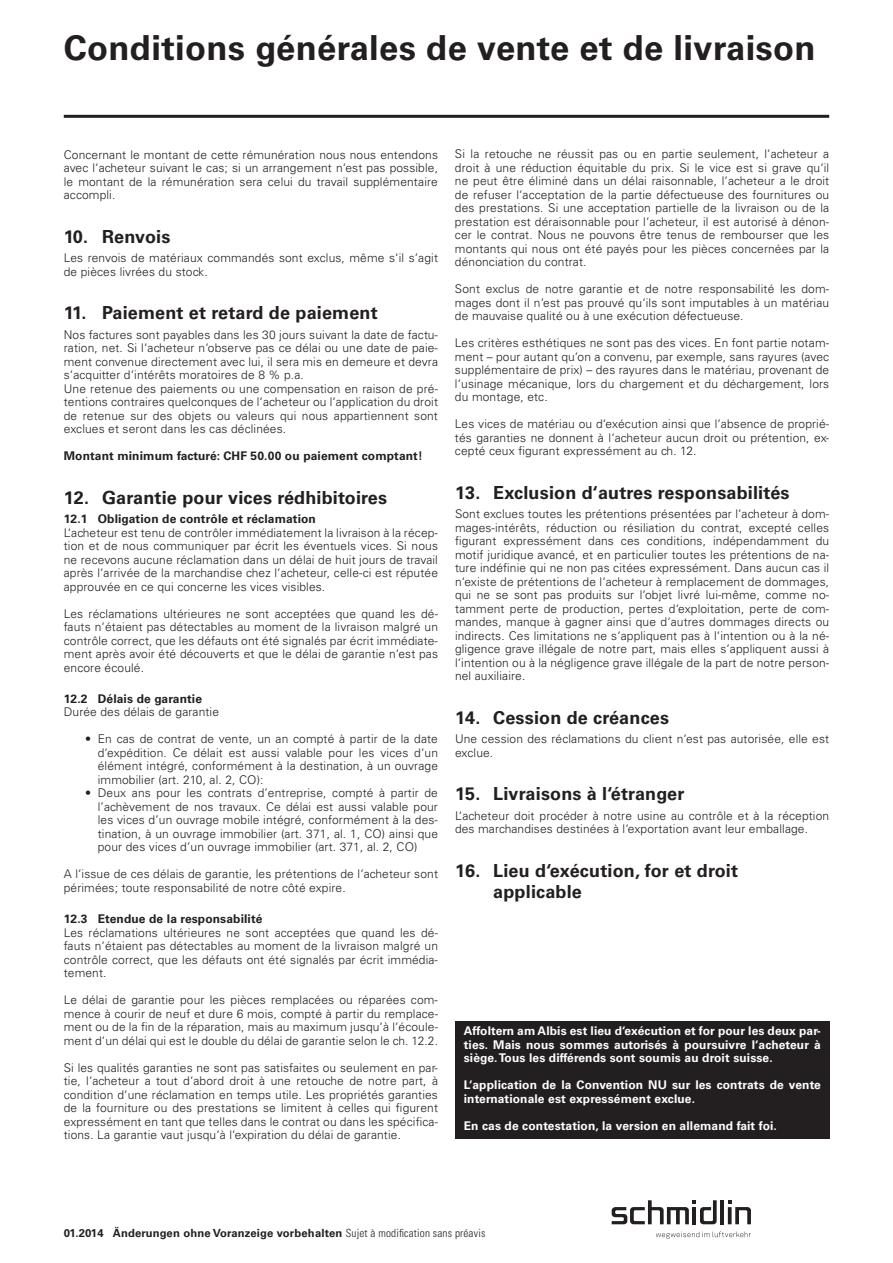
<style>
.page{position:relative;width:893px;height:1263px;background:#fff}
.page>*{position:absolute;margin:0;border:0;box-sizing:border-box;transform-origin:0 0}
.t1{font:700 34.5px "Univers CE";letter-spacing:.01em;color:#231f20}
.t2{font:700 18px/21px "Univers CE";letter-spacing:.01em;color:#231f20}
.t3{font:300 12px/13.5px "Univers";letter-spacing:.01em;color:#231f20;text-align:justify}
.t4{font:700 12px/13.5px "Univers CE";letter-spacing:.01em;color:#fff;text-align:justify}
.t5{font:700 12px "Univers";letter-spacing:.01em;color:#231f20}
.t6{font:700 12px "Univers CE";letter-spacing:.01em;color:#231f20}
.t7{font:700 11.25px "Univers CE";letter-spacing:.015em;color:#231f20}
.s1{font-family:"Univers";font-weight:300;font-stretch:condensed}
</style>
<div class="page">
<svg style="left:728px;top:1200px;width:23px;height:24px"></svg>
<hr style="left:720px;top:1200px;width:4px;height:24px;background:#231f20">
<svg style="left:612px;top:1200px;width:105px;height:24px"></svg>
<svg style="left:656px;top:1231px;width:95px;height:8px"></svg>
<hr style="left:64px;top:115px;width:765px;height:3px;background:#231f20">
<div style="left:455px;top:1021px;width:374px;height:117px;background:#231f20"></div>
<h1 class="t1" style="left:64px;top:28px;width:753px">Conditions générales de vente et de livraison</h1>
<p class="t3" style="left:64px;top:148px;width:376px">Concernant le montant de cette rémunération nous nous entendons avec l‘acheteur suivant le cas; si un arrangement n‘est pas possible, le montant de la rémunération sera celui du travail supplémentaire accompli.</p>
<h2 class="t2" style="left:64px;top:227px;width:108px">10. Renvois</h2>
<p class="t3" style="left:64px;top:251px;width:376px">Les renvois de matériaux commandés sont exclus, même s‘il s‘agit de pièces livrées du stock.</p>
<h2 class="t2" style="left:64px;top:303px;width:315px">11. Paiement et retard de paiement</h2>
<p class="t3" style="left:64px;top:328px;width:376px;text-align:left">Nos factures sont payables dans les 30 jours suivant la date de factu&shy;ration, net. Si l‘acheteur n‘observe pas ce délai ou une date de paie&shy;ment convenue directement avec lui, il sera mis en demeure et devra s‘acquitter d‘intérêts moratoires de 8 % p.a.<br>Une retenue des paiements ou une compensation en raison de pré&shy;tentions contraires quelconques de l‘acheteur ou l‘application du droit de retenue sur des objets ou valeurs qui nous appartiennent sont exclues et seront dans les cas déclinées.</p>
<p class="t6" style="left:64px;top:449px;width:360px">Montant minimum facturé: CHF 50.00 ou paiement comptant!</p>
<h2 class="t2" style="left:64px;top:488px;width:325px">12. Garantie pour vices rédhibitoires</h2>
<p class="t5" style="left:64px;top:512px;width:254px">12.1 Obligation de contrôle et réclamation</p>
<p class="t3" style="left:64px;top:526px;width:376px">L‘acheteur est tenu de contrôler immédiatement la livraison à la récep&shy;tion et de nous communiquer par écrit les éventuels vices. Si nous ne recevons aucune réclamation dans un délai de huit jours de travail après l‘arrivée de la marchandise chez l‘acheteur, celle-ci est réputée approuvée en ce qui concerne les vices visibles.</p>
<p class="t3" style="left:64px;top:607px;width:376px">Les réclamations ultérieures ne sont acceptées que quand les dé&shy;fauts n‘étaient pas détectables au moment de la livraison malgré un contrôle correct, que les défauts ont été signalés par écrit immédiate&shy;ment après avoir été découverts et que le délai de garantie n‘est pas encore écoulé.</p>
<p class="t5" style="left:64px;top:692px;width:140px">12.2 Délais de garantie</p>
<p class="t3" style="left:64px;top:705px;width:157px">Durée des délais de garantie</p>
<p class="t3" style="left:98px;top:732px;width:342px;text-indent:-13px">• En cas de contrat de vente, un an compté à partir de la date d‘expédition. Ce délait est aussi valable pour les vices d‘un élément intégré, conformément à la destination, à un ouvrage immobilier (art. 210, al. 2, CO):</p>
<p class="t3" style="left:98px;top:786px;width:342px;text-indent:-13px">• Deux ans pour les contrats d’entreprise, compté à partir de l’achèvement de nos travaux. Ce délai est aussi valable pour les vices d’un ouvrage mobile intégré, conformément à la des&shy;tination, à un ouvrage immobilier (art. 371, al. 1, CO) ainsi que pour des vices d’un ouvrage immobilier (art. 371, al. 2, CO)</p>
<p class="t3" style="left:64px;top:867px;width:376px">A l‘issue de ces délais de garantie, les prétentions de l‘acheteur sont périmées; toute responsabilité de notre côté expire.</p>
<p class="t5" style="left:64px;top:912px;width:200px">12.3 Etendue de la responsabilité</p>
<p class="t3" style="left:64px;top:926px;width:376px">Les réclamations ultérieures ne sont acceptées que quand les dé&shy;fauts n‘étaient pas détectables au moment de la livraison malgré un contrôle correct, que les défauts ont été signalés par écrit immédia&shy;tement.</p>
<p class="t3" style="left:64px;top:993px;width:376px">Le délai de garantie pour les pièces remplacées ou réparées com&shy;mence à courir de neuf et dure 6 mois, compté à partir du remplace&shy;ment ou de la fin de la réparation, mais au maximum jusqu‘à l‘écoule&shy;ment d‘un délai qui est le double du délai de garantie selon le ch. 12.2.</p>
<p class="t3" style="left:64px;top:1061px;width:376px">Si les qualités garanties ne sont pas satisfaites ou seulement en par&shy;tie, l‘acheteur a tout d‘abord droit à une retouche de notre part, à condition d‘une réclamation en temps utile. Les propriétés garanties de la fourniture ou des prestations se limitent à celles qui figurent expressément en tant que telles dans le contrat ou dans les spécifica&shy;tions. La garantie vaut jusqu‘à l‘expiration du délai de garantie.</p>
<p class="t3" style="left:455px;top:147px;width:376px">Si la retouche ne réussit pas ou en partie seulement, l‘acheteur a droit à une réduction équitable du prix. Si le vice est si grave qu‘il ne peut être éliminé dans un délai raisonnable, l‘acheteur a le droit de refuser l‘acceptation de la partie défectueuse des fournitures ou des prestations. Si une acceptation partielle de la livraison ou de la prestation est déraisonnable pour l‘acheteur, il est autorisé à dénon&shy;cer le contrat. Nous ne pouvons être tenus de rembourser que les montants qui nous ont été payés pour les pièces concernées par la dénonciation du contrat.</p>
<p class="t3" style="left:455px;top:282px;width:376px">Sont exclus de notre garantie et de notre responsabilité les dom&shy;mages dont il n‘est pas prouvé qu‘ils sont imputables à un matériau de mauvaise qualité ou à une exécution défectueuse.</p>
<p class="t3" style="left:455px;top:336px;width:376px">Les critères esthétiques ne sont pas des vices. En font partie notam&shy;ment – pour autant qu‘on a convenu, par exemple, sans rayures (avec supplémentaire de prix) – des rayures dans le matériau, provenant de l‘usinage mécanique, lors du chargement et du déchargement, lors du montage, etc.</p>
<p class="t3" style="left:455px;top:417px;width:376px">Les vices de matériau ou d‘exécution ainsi que l‘absence de proprié&shy;tés garanties ne donnent à l‘acheteur aucun droit ou prétention, ex&shy;cepté ceux figurant expressément au ch. 12.</p>
<h2 class="t2" style="left:455px;top:483px;width:336px">13. Exclusion d‘autres responsabilités</h2>
<p class="t3" style="left:455px;top:507px;width:376px">Sont exclues toutes les prétentions présentées par l‘acheteur à dom&shy;mages-intérêts, réduction ou résiliation du contrat, excepté celles figurant expressément dans ces conditions, indépendamment du motif juridique avancé, et en particulier toutes les prétentions de na&shy;ture indéfinie qui ne non pas citées expressément. Dans aucun cas il n‘existe de prétentions de l‘acheteur à remplacement de dommages, qui ne se sont pas produits sur l‘objet livré lui-même, comme no&shy;tamment perte de production, pertes d‘exploitation, perte de com&shy;mandes, manque à gagner ainsi que d‘autres dommages directs ou indirects. Ces limitations ne s‘appliquent pas à l‘intention ou à la né&shy;gligence grave illégale de notre part, mais elles s‘appliquent aussi à l‘intention ou à la négligence grave illégale de la part de notre person&shy;nel auxiliaire.</p>
<h2 class="t2" style="left:455px;top:708px;width:216px">14. Cession de créances</h2>
<p class="t3" style="left:455px;top:732px;width:376px">Une cession des réclamations du client n‘est pas autorisée, elle est exclue.</p>
<h2 class="t2" style="left:455px;top:784px;width:231px">15. Livraisons à l‘étranger</h2>
<p class="t3" style="left:455px;top:808px;width:376px">L‘acheteur doit procéder à notre usine au contrôle et à la réception des marchandises destinées à l‘exportation avant leur emballage.</p>
<h2 class="t2" style="left:493px;top:860px;width:246px;text-indent:-38px">16. Lieu d‘exécution, for et droit applicable</h2>
<p class="t4" style="left:464px;top:1025px;width:359px">Affoltern am Albis est lieu d‘exécution et for pour les deux par&shy;ties. Mais nous sommes autorisés à poursuivre l‘acheteur à siège. Tous les différends sont soumis au droit suisse.</p>
<p class="t4" style="left:464px;top:1079px;width:359px">L‘application de la Convention NU sur les contrats de vente internationale est expressément exclue.</p>
<p class="t4" style="left:464px;top:1119px;width:315px">En cas de contestation, la version en allemand fait foi.</p>
<p class="t7" style="left:64px;top:1227px;width:423px">01.2014 Änderungen ohne Voranzeige vorbehalten <span class="s1">Sujet à modification sans préavis</span></p>
</div>
